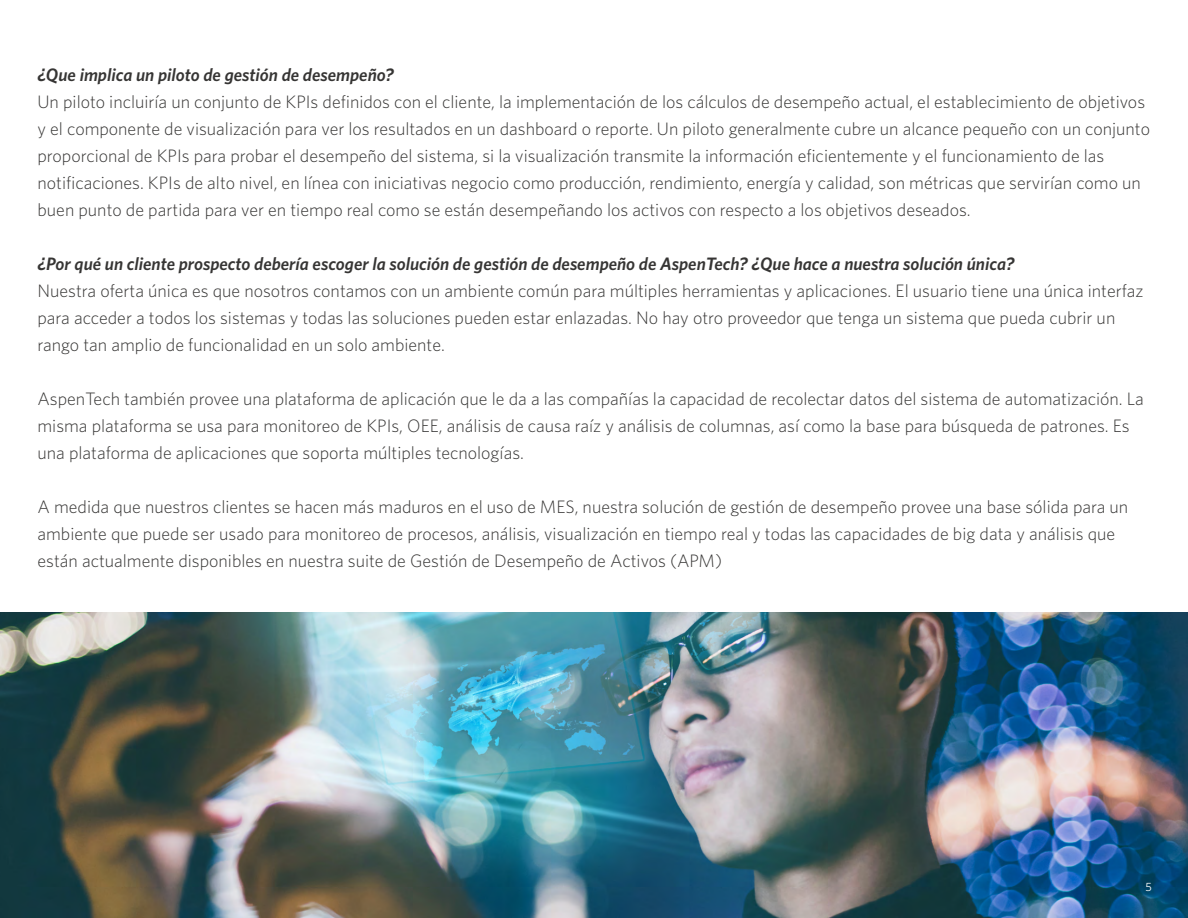
<style>
.page{position:relative;width:1188px;height:918px;background:#fff}
.page>*{position:absolute;margin:0;border:0;box-sizing:border-box;transform-origin:0 0}
.t1{font:300 18px/27px "Whitney";color:#363534}
.t2{font:italic 600 18px "Whitney";color:#363534}
.t3{font:12px "Whitney";color:#fff}
</style>
<div class="page">
<img style="left:0;top:612px;width:1188px;height:306px">
<p class="t2" style="left:38px;top:63px;width:358px">¿Que implica un piloto de gestión de desempeño?</p>
<p class="t1" style="left:38px;top:88px;width:1114px">Un piloto incluiría un conjunto de KPIs definidos con el cliente, la implementación de los cálculos de desempeño actual, el establecimiento de objetivos y el componente de visualización para ver los resultados en un dashboard o reporte. Un piloto generalmente cubre un alcance pequeño con un conjunto proporcional de KPIs para probar el desempeño del sistema, si la visualización transmite la información eficientemente y el funcionamiento de las notificaciones. KPIs de alto nivel, en línea con iniciativas negocio como producción, rendimiento, energía y calidad, son métricas que servirían como un buen punto de partida para ver en tiempo real como se están desempeñando los activos con respecto a los objetivos deseados.</p>
<p class="t2" style="left:38px;top:252px;width:978px">¿Por qué un cliente prospecto debería escoger la solución de gestión de desempeño de AspenTech? ¿Que hace a nuestra solución única?</p>
<p class="t1" style="left:38px;top:277px;width:1107px">Nuestra oferta única es que nosotros contamos con un ambiente común para múltiples herramientas y aplicaciones. El usuario tiene una única interfaz para acceder a todos los sistemas y todas las soluciones pueden estar enlazadas. No hay otro proveedor que tenga un sistema que pueda cubrir un rango tan amplio de funcionalidad en un solo ambiente.</p>
<p class="t1" style="left:38px;top:385px;width:1108px">AspenTech también provee una plataforma de aplicación que le da a las compañías la capacidad de recolectar datos del sistema de automatización. La misma plataforma se usa para monitoreo de KPIs, OEE, análisis de causa raíz y análisis de columnas, así como la base para búsqueda de patrones. Es una plataforma de aplicaciones que soporta múltiples tecnologías.</p>
<p class="t1" style="left:38px;top:493px;width:1092px">A medida que nuestros clientes se hacen más maduros en el uso de MES, nuestra solución de gestión de desempeño provee una base sólida para un ambiente que puede ser usado para monitoreo de procesos, análisis, visualización en tiempo real y todas las capacidades de big data y análisis que están actualmente disponibles en nuestra suite de Gestión de Desempeño de Activos (APM)</p>
<p class="t3" style="left:1146px;top:879px;width:8px">5</p>
</div>
